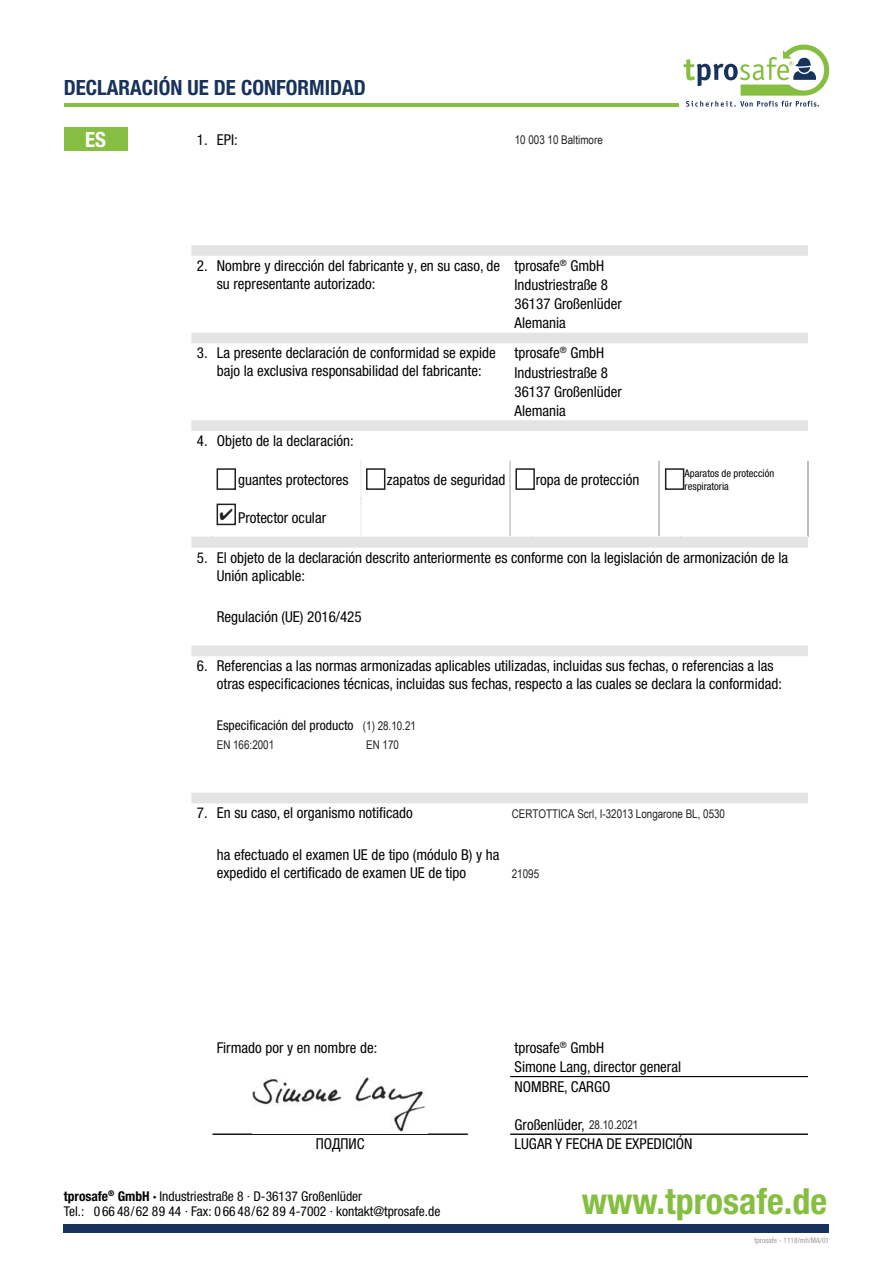
<style>
.page{position:relative;width:893px;height:1263px;background:#fff}
.page>*{position:absolute;margin:0;border:0;box-sizing:border-box;transform-origin:0 0}
.t1{font:700 condensed 36px "Helvetica Neue LTW1 G";color:#85be40}
.t2{font:700 condensed 21px "Helvetica Neue LTW1 G";color:#17325c}
.t3{font:700 condensed 21px "Helvetica Neue LTW1 G";color:#fff}
.t4{font:condensed 15px/18px "Helvetica Neue LTW1 G";color:#040503}
.t5{font:condensed 13.5px/15px "Helvetica Neue LTW1 G";color:#040503}
.t6{font:12px "Arial Narrow";color:#231f20}
.t7{font:condensed 10.5px/12.6px "Helvetica Neue LTW1 G";color:#040503}
.t8{font:condensed 7.5px "Helvetica Neue LTW1 G";color:#9d9d9c}
.s1{font-weight:700}
</style>
<div class="page">
<hr style="left:64px;top:103px;width:614px;height:4px;background:#85be40">
<svg style="left:684px;top:45px;width:145px;height:62px"></svg>
<div style="left:64px;top:1225px;width:765px;height:8px;background:#17325c"></div>
<div style="left:64px;top:128px;width:64px;height:23px;background:#85be40"></div>
<svg style="left:191px;top:245px;width:617px;height:558px"></svg>
<hr style="left:361px;top:461px;width:1px;height:38px;background:#fff">
<hr style="left:361px;top:499px;width:1px;height:37px;background:#fff">
<svg style="left:213px;top:536px;width:21px;height:1px"></svg>
<hr style="left:234px;top:536px;width:127px;height:1px;background:#fff">
<hr style="left:510px;top:461px;width:1px;height:38px;background:#fff">
<hr style="left:510px;top:499px;width:1px;height:37px;background:#fff">
<svg style="left:361px;top:536px;width:22px;height:1px"></svg>
<hr style="left:383px;top:536px;width:127px;height:1px;background:#fff">
<hr style="left:659px;top:461px;width:1px;height:38px;background:#fff">
<hr style="left:659px;top:499px;width:1px;height:37px;background:#fff">
<svg style="left:510px;top:536px;width:21px;height:1px"></svg>
<hr style="left:531px;top:536px;width:128px;height:1px;background:#fff">
<hr style="left:807px;top:461px;width:1px;height:38px;background:#fff">
<hr style="left:807px;top:499px;width:1px;height:37px;background:#fff">
<svg style="left:659px;top:536px;width:21px;height:1px"></svg>
<hr style="left:680px;top:536px;width:128px;height:1px;background:#fff">
<hr style="left:213px;top:1134px;width:255px;height:1px;background:#040503">
<hr style="left:510px;top:1076px;width:298px;height:1px;background:#040503">
<hr style="left:510px;top:1134px;width:298px;height:1px;background:#040503">
<img style="left:253px;top:1077px;width:172px;height:55px">
<div style="left:217px;top:468px;width:19px;height:22px;border:2px solid #231f20"></div>
<svg style="left:365px;top:468px;width:171px;height:23px"></svg>
<div style="left:665px;top:468px;width:19px;height:22px;border:2px solid #231f20"></div>
<div style="left:217px;top:504px;width:19px;height:21px;border:2px solid #231f20"></div>
<svg style="left:220px;top:509px;width:12px;height:11px"></svg>
<h2 class="t2" style="left:64px;top:75px;width:304px">DECLARACIÓN UE DE CONFORMIDAD</h2>
<h2 class="t3" style="left:85px;top:127px;width:22px">ES</h2>
<p class="t4" style="left:197px;top:132px;width:42px">1. EPI:</p>
<p class="t6" style="left:515px;top:133px;width:90px">10 003 10 Baltimore</p>
<p class="t4" style="left:217px;top:258px;width:285px;text-indent:-20px">2. Nombre y dirección del fabricante y, en su caso, de su representante autorizado:</p>
<p class="t4" style="left:197px;top:345px;width:300px;text-align:center">3. La presente declaración de conformidad se expide bajo la exclusiva responsabilidad del fabricante:</p>
<p class="t4" style="left:514px;top:257px;width:109px;line-height:19.2px">tprosafe<sup>®</sup> GmbH<br>Industriestraße 8<br>36137 Großenlüder</p>
<p class="t4" style="left:514px;top:345px;width:109px;line-height:19.2px">tprosafe<sup>®</sup> GmbH<br>Industriestraße 8<br>36137 Großenlüder</p>
<p class="t4" style="left:514px;top:315px;width:53px">Alemania</p>
<p class="t4" style="left:514px;top:403px;width:53px">Alemania</p>
<p class="t4" style="left:197px;top:433px;width:158px">4. Objeto de la declaración:</p>
<p class="t4" style="left:238px;top:472px;width:112px">guantes protectores</p>
<p class="t4" style="left:387px;top:472px;width:120px">zapatos de seguridad</p>
<p class="t4" style="left:536px;top:472px;width:105px">ropa de protección</p>
<p class="t7" style="left:685px;top:468px;width:91px">Aparatos de protección respiratoria</p>
<p class="t4" style="left:238px;top:510px;width:89px">Protector ocular</p>
<p class="t4" style="left:217px;top:549px;width:573px;text-indent:-20px">5. El objeto de la declaración descrito anteriormente es conforme con la legislación de armonización de la<br>Unión aplicable:</p>
<p class="t4" style="left:217px;top:609px;width:146px">Regulación (UE) 2016/425</p>
<p class="t4" style="left:217px;top:658px;width:567px;text-indent:-20px">6. Referencias a las normas armonizadas aplicables utilizadas, incluidas sus fechas, o referencias a las otras especificaciones técnicas, incluidas sus fechas, respecto a las cuales se declara la conformidad:</p>
<p class="t5" style="left:217px;top:719px;width:138px">Especificación del producto</p>
<p class="t6" style="left:363px;top:719px;width:55px">(1) 28.10.21</p>
<p class="t6" style="left:217px;top:738px;width:59px">EN 166:2001</p>
<p class="t6" style="left:366px;top:738px;width:34px">EN 170</p>
<p class="t4" style="left:197px;top:805px;width:217px">7. En su caso, el organismo notificado</p>
<p class="t4" style="left:217px;top:847px;width:284px">ha efectuado el examen UE de tipo (módulo B) y ha expedido el certificado de examen UE de tipo</p>
<p class="t6" style="left:512px;top:807px;width:215px">CERTOTTICA Scrl, I-32013 Longarone BL, 0530</p>
<p class="t6" style="left:512px;top:866px;width:29px">21095</p>
<p class="t4" style="left:217px;top:1040px;width:162px">Firmado por y en nombre de:</p>
<p class="t4" style="left:514px;top:1040px;width:91px">tprosafe<sup>®</sup> GmbH</p>
<p class="t4" style="left:514px;top:1059px;width:168px;line-height:19.2px">Simone Lang, director general<br>NOMBRE, CARGO</p>
<p class="t4" style="left:514px;top:1117px;width:72px">Großenlüder,</p>
<p class="t6" style="left:589px;top:1118px;width:51px">28.10.2021</p>
<p class="t4" style="left:316px;top:1136px;width:50px">ПОДПИС</p>
<p class="t4" style="left:514px;top:1136px;width:180px">LUGAR Y FECHA DE EXPEDICIÓN</p>
<p class="t5" style="left:64px;top:1189px;width:378px"><span class="s1">tprosafe</span><sup>®</sup> <span class="s1">GmbH ·</span> Industriestraße 8 · D-36137 Großenlüder<br>Tel.: 0 66 48/62 8 9 44 · Fax: 0 66 48/62 8 9 4-7002 · kontakt@tprosafe.de</p>
<h1 class="t1" style="left:582px;top:1181px;width:247px">www.tprosafe.de</h1>
<p class="t8" style="left:755px;top:1238px;width:76px">tprosafe - 1118/mh/MA/01</p>
</div>
